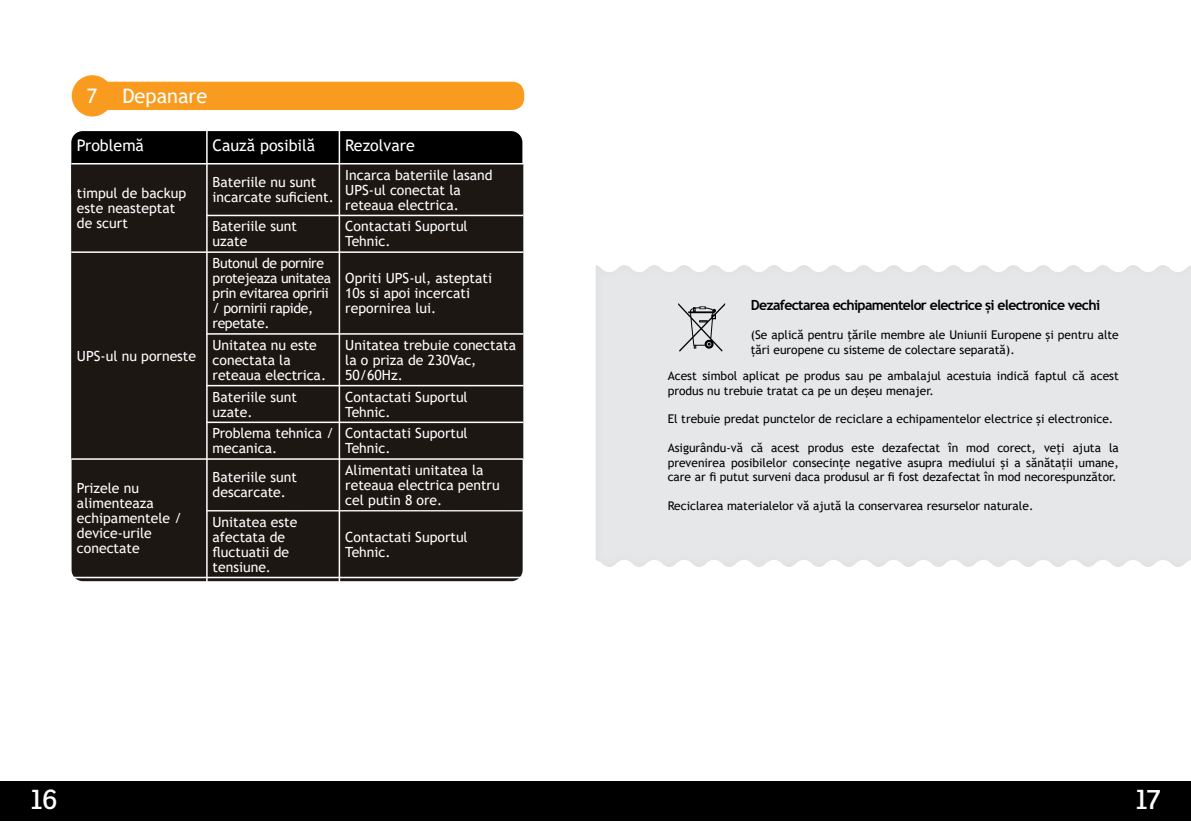
<style>
.page{position:relative;width:1191px;height:840px;background:#fff}
.page>*{position:absolute;margin:0;border:0;box-sizing:border-box;transform-origin:0 0}
.t1{font:28px "Ronnia";color:#fff}
.t2{font:20px "Trebuchet MS";color:#fff}
.t3{font:16px "Trebuchet MS";color:#fff}
.t4{font:14px/15px "Trebuchet MS";color:#fff}
.t5{font:14px/15px "Trebuchet MS";letter-spacing:-.025em;color:#fff}
.t6{font:700 14px "Trebuchet MS";letter-spacing:-.05em;color:#000}
.t7{font:12px/14.4px "Trebuchet MS";color:#000}
</style>
<div class="page">
<div style="left:0;top:781px;width:1191px;height:39px;background:#000"></div>
<div style="left:577px;top:251px;width:614px;height:318px;background:#000;opacity:.05"></div>
<svg style="left:678px;top:303px;width:47px;height:48px;background:#bcbcbd"></svg>
<svg style="left:71px;top:75px;width:454px;height:42px"></svg>
<div style="left:71px;top:131px;width:451px;height:72px;background:#000;border-radius:11px"></div>
<div style="left:72px;top:181px;width:450px;height:400px;background:#1d1714;border-radius:11px"></div>
<svg style="left:71px;top:164px;width:452px;height:294px"></svg>
<hr style="left:71px;top:163px;width:136px;height:1px;background:#fff">
<hr style="left:207px;top:163px;width:132px;height:1px;background:#fff">
<hr style="left:339px;top:163px;width:184px;height:1px;background:#fff">
<hr style="left:207px;top:214px;width:132px;height:2px;background:#fff">
<hr style="left:339px;top:214px;width:184px;height:2px;background:#fff">
<hr style="left:71px;top:251px;width:136px;height:2px;background:#fff">
<hr style="left:207px;top:251px;width:132px;height:2px;background:#fff">
<hr style="left:339px;top:251px;width:184px;height:2px;background:#fff">
<hr style="left:207px;top:333px;width:132px;height:1px;background:#fff">
<hr style="left:339px;top:333px;width:184px;height:1px;background:#fff">
<hr style="left:207px;top:384px;width:132px;height:2px;background:#fff">
<hr style="left:339px;top:384px;width:184px;height:2px;background:#fff">
<hr style="left:207px;top:421px;width:132px;height:2px;background:#fff">
<hr style="left:339px;top:421px;width:184px;height:2px;background:#fff">
<hr style="left:71px;top:458px;width:136px;height:1px;background:#fff">
<hr style="left:207px;top:458px;width:132px;height:1px;background:#fff">
<hr style="left:339px;top:458px;width:184px;height:1px;background:#fff">
<hr style="left:339px;top:509px;width:184px;height:2px;background:#fff">
<hr style="left:207px;top:509px;width:132px;height:2px;background:#fff">
<hr style="left:71px;top:576px;width:136px;height:2px;background:#fff">
<hr style="left:339px;top:576px;width:184px;height:2px;background:#fff">
<hr style="left:207px;top:576px;width:132px;height:2px;background:#fff">
<hr style="left:206px;top:128px;width:2px;height:651px;background:#fff">
<hr style="left:339px;top:128px;width:1px;height:651px;background:#fff">
<h2 class="t2" style="left:87px;top:84px;width:12px">7</h2>
<h2 class="t2" style="left:122px;top:84px;width:86px">Depanare</h2>
<p class="t3" style="left:77px;top:135px;width:69px">Problemă</p>
<p class="t3" style="left:212px;top:135px;width:104px">Cauză posibilă</p>
<p class="t3" style="left:345px;top:135px;width:71px">Rezolvare</p>
<p class="t4" style="left:77px;top:185px;width:111px">timpul de backup este neasteptat de scurt</p>
<p class="t4" style="left:212px;top:174px;width:123px">Bateriile nu sunt incarcate suficient.</p>
<p class="t4" style="left:345px;top:167px;width:149px">Incarca bateriile lasand<br>UPS-ul conectat la reteaua electrica.</p>
<p class="t4" style="left:212px;top:219px;width:86px">Bateriile sunt uzate</p>
<p class="t4" style="left:345px;top:219px;width:124px">Contactati Suportul<br>Tehnic.</p>
<p class="t4" style="left:77px;top:348px;width:121px">UPS-ul nu porneste</p>
<p class="t5" style="left:212px;top:255px;width:120px">Butonul de pornire protejeaza unitatea prin evitarea opririi / pornirii rapide, repetate.</p>
<p class="t4" style="left:345px;top:270px;width:148px">Opriti UPS-ul, asteptati<br>10s si apoi incercati repornirea lui.</p>
<p class="t4" style="left:212px;top:337px;width:115px">Unitatea nu este conectata la reteaua electrica.</p>
<p class="t4" style="left:345px;top:337px;width:172px">Unitatea trebuie conectata la o priza de 230Vac,<br>50/60Hz.</p>
<p class="t4" style="left:212px;top:389px;width:86px">Bateriile sunt uzate.</p>
<p class="t4" style="left:345px;top:389px;width:124px">Contactati Suportul<br>Tehnic.</p>
<p class="t4" style="left:212px;top:425px;width:123px">Problema tehnica / mecanica.</p>
<p class="t4" style="left:345px;top:425px;width:124px">Contactati Suportul<br>Tehnic.</p>
<p class="t4" style="left:77px;top:480px;width:106px">Prizele nu alimenteaza echipamentele / device-urile conectate</p>
<p class="t4" style="left:212px;top:469px;width:86px">Bateriile sunt descarcate.</p>
<p class="t4" style="left:345px;top:462px;width:156px">Alimentati unitatea la reteaua electrica pentru cel putin 8 ore.</p>
<p class="t4" style="left:212px;top:513px;width:86px">Unitatea este afectata de fluctuatii de tensiune.</p>
<p class="t4" style="left:345px;top:528px;width:124px">Contactati Suportul<br>Tehnic.</p>
<p class="t6" style="left:751px;top:296px;width:351px">Dezafectarea echipamentelor electrice și electronice vechi</p>
<p class="t7" style="left:751px;top:327px;width:369px">(Se aplică pentru ţările membre ale Uniunii Europene și pentru alte țări europene cu sisteme de colectare separată).</p>
<p class="t7" style="left:667px;top:368px;width:452px">Acest simbol aplicat pe produs sau pe ambalajul acestuia indică faptul că acest produs nu trebuie tratat ca pe un deșeu menajer.</p>
<p class="t7" style="left:667px;top:411px;width:447px">El trebuie predat punctelor de reciclare a echipamentelor electrice și electronice.</p>
<p class="t7" style="left:667px;top:440px;width:452px;text-align:justify">Asigurându-vă că acest produs este dezafectat în mod corect, veţi ajuta la prevenirea posibilelor consecințe negative asupra mediului și a sănătații umane, care ar fi putut surveni daca produsul ar fi fost dezafectat în mod necorespunzător.</p>
<p class="t7" style="left:667px;top:498px;width:367px">Reciclarea materialelor vă ajută la conservarea resurselor naturale.</p>
<h1 class="t1" style="left:31px;top:781px;width:28px">16</h1>
<h1 class="t1" style="left:1135px;top:781px;width:27px">17</h1>
</div>
